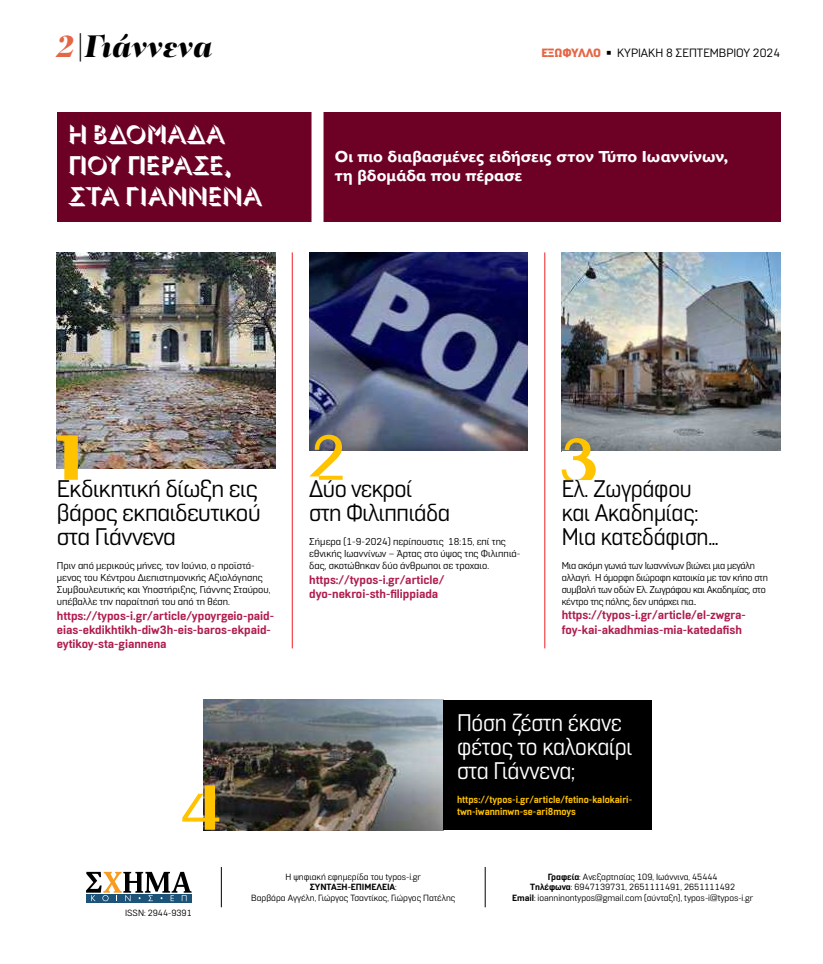
<style>
.page{position:relative;width:823px;height:964px;background:#fff}
.page>*{position:absolute;margin:0;border:0;box-sizing:border-box;transform-origin:0 0}
.t1{font:italic 900 32px "PF Regal Display Pro";color:#000}
.t2{font:300 26px/31px "Gill Sans Nova Shadowed";color:#fff}
.t3{font:24px/24px "Normative Pro";letter-spacing:-.02em;color:#000}
.t4{font:24px/24px "Normative Pro";letter-spacing:-.01em;color:#fff;scale:.94 1}
.t5{font:24px/24px "Normative Pro";letter-spacing:-.02em;color:#000;scale:.94 1}
.t6{font:700 16px/19.2px "Gill Sans Nova";color:#fff}
.t7{font:700 12px/14.4px "Normative Pro";color:#b01c4f}
.t8{font:12px "Normative Pro";color:#000}
.t9{font:10px/12px "Normative Pro";color:#000}
.t10{font:10px/12px "Normative Pro";letter-spacing:-.02em;color:#000}
.t11{font:700 10px/12px "Normative Pro";color:#ffc300;scale:.96 1}
.t12{font:9px/10.8px "Normative Pro";color:#000;text-align:center}
.s1{color:#e46644}
.s2{font-weight:900;color:#e46644}
.s3{font-weight:700}
</style>
<div class="page">
<img style="left:204px;top:700px;width:239px;height:130px">
<hr style="left:221px;top:867px;width:1px;height:40px;background:#000">
<hr style="left:484px;top:867px;width:1px;height:40px;background:#000">
<svg style="left:86px;top:901px;width:105px;height:1px"></svg>
<svg style="left:86px;top:872px;width:105px;height:29px"></svg>
<img style="left:309px;top:252px;width:218px;height:199px">
<img style="left:57px;top:252px;width:218px;height:217px">
<svg style="left:309px;top:435px;width:33px;height:45px"></svg>
<img style="left:561px;top:252px;width:218px;height:199px">
<div style="left:57px;top:112px;width:722px;height:109px;background:#6d0025"></div>
<div style="left:311px;top:105px;width:12px;height:125px;background:#fff"></div>
<hr style="left:292px;top:252px;width:1px;height:396px;background:#ed1d24">
<hr style="left:544px;top:252px;width:1px;height:396px;background:#ed1d24">
<svg style="left:57px;top:435px;width:21px;height:45px"></svg>
<svg style="left:561px;top:438px;width:34px;height:42px"></svg>
<div style="left:442px;top:700px;width:209px;height:129px;background:#000"></div>
<svg style="left:182px;top:785px;width:37px;height:45px"></svg>
<h1 class="t1" style="left:57px;top:26px;width:157px"><span class="s1">2</span>|Γιάννενα</h1>
<h2 class="t2" style="left:68px;top:118px;width:195px">H ΒΔΟΜΆΔΑ<br>ΠΟΥ ΠΈΡΑΣΕ,<br>ΣΤΑ ΓΙΆΝΝΕΝΑ</h2>
<p class="t8" style="left:541px;top:46px;width:240px"><span class="s2">ΕΞΩΦΥΛΛΟ</span> ◾ ΚΥΡΙΑΚΗ 8 ΣΕΠΤΕΜΒΡΙΟΥ 2024</p>
<h3 class="t6" style="left:334px;top:147px;width:394px">Οι πιο διαβασμένες ειδήσεις στον Τύπο Ιωαννίνων, τη βδομάδα που πέρασε</h3>
<h3 class="t3" style="left:57px;top:477px;width:205px;text-align:justify">Εκδικητική δίωξη εις βάρος εκπαιδευτικού στα Γιάννενα</h3>
<p class="t9" style="left:57px;top:560px;width:215px">Πριν από μερικούς μήνες, τον Ιούνιο, ο προϊστά&shy;μενος του Κέντρου Διεπιστημονικής Αξιολόγησης Συμβουλευτικής και Υποστήριξης, Γιάννης Σταύρου, υπέβαλλε την παραίτησή του από τη θέση.</p>
<p class="t7" style="left:57px;top:608px;width:219px">https://typos-i.gr/article/ypoyrgeio-paid&shy;eias-ekdikhtikh-diw3h-eis-baros-ekpaid&shy;eytikoy-sta-giannena</p>
<h3 class="t3" style="left:309px;top:477px;width:142px">Δύο νεκροί στη Φιλιππιάδα</h3>
<p class="t9" style="left:309px;top:536px;width:212px">Σήμερα (1-9-2024) περίπουστις 18:15, επί της εθνικής Ιωαννίνων – Άρτας στο ύψος της Φιλιππιά&shy;δας, σκοτώθηκαν δύο άνθρωποι σε τροχαιο.</p>
<p class="t7" style="left:309px;top:572px;width:136px">https://typos-i.gr/article/ dyo-nekroi-sth-filippiada</p>
<h3 class="t5" style="left:561px;top:477px;width:168px">Ελ. Ζωγράφου και Ακαδημίας:<br>Μια κατεδάφιση…</h3>
<p class="t10" style="left:561px;top:560px;width:207px">Μια ακόμη γωνιά των Ιωαννίνων βιώνει μια μεγάλη αλλαγή. Η όμορφη διώροφη κατοικία με τον κήπο στη συμβολή των οδών Ελ. Ζωγράφου και Ακαδημίας, στο κέντρο της πόλης, δεν υπάρχει πια..</p>
<p class="t7" style="left:561px;top:608px;width:185px">https://typos-i.gr/article/el-zwgra&shy;foy-kai-akadhmias-mia-katedafish</p>
<h3 class="t4" style="left:456px;top:711px;width:188px">Πόση ζέστη έκανε φέτος το καλοκαίρι στα Γιάννενα;</h3>
<p class="t11" style="left:456px;top:794px;width:184px">https://typos-i.gr/article/fetino-kalokairi&shy;twn-iwanninwn-se-ari8moys</p>
<p class="t12" style="left:125px;top:907px;width:68px">ISSN: 2944-9391</p>
<p class="t12" style="left:251px;top:871px;width:205px">Η ψηφιακή εφημερίδα του typos-i.gr<br><span class="s3">ΣΎΝΤΑΞΗ-ΕΠΙΜΈΛΕΙΑ</span>:<br>Βαρβάρα Αγγέλη, Γιώργος Τσαντίκος, Γιώργος Πατέλης</p>
<p class="t12" style="left:512px;top:871px;width:242px"><span class="s3">Γραφεία</span>: Ανεξαρτησίας 109, Ιωάννινα, 45444<br><span class="s3">Tηλέφωνα</span>: 6947139731, 2651111491, 2651111492<br><span class="s3">Email</span>: ioanninontypos@gmail.com (σύνταξη), typos-i@typos-i.gr</p>
</div>
